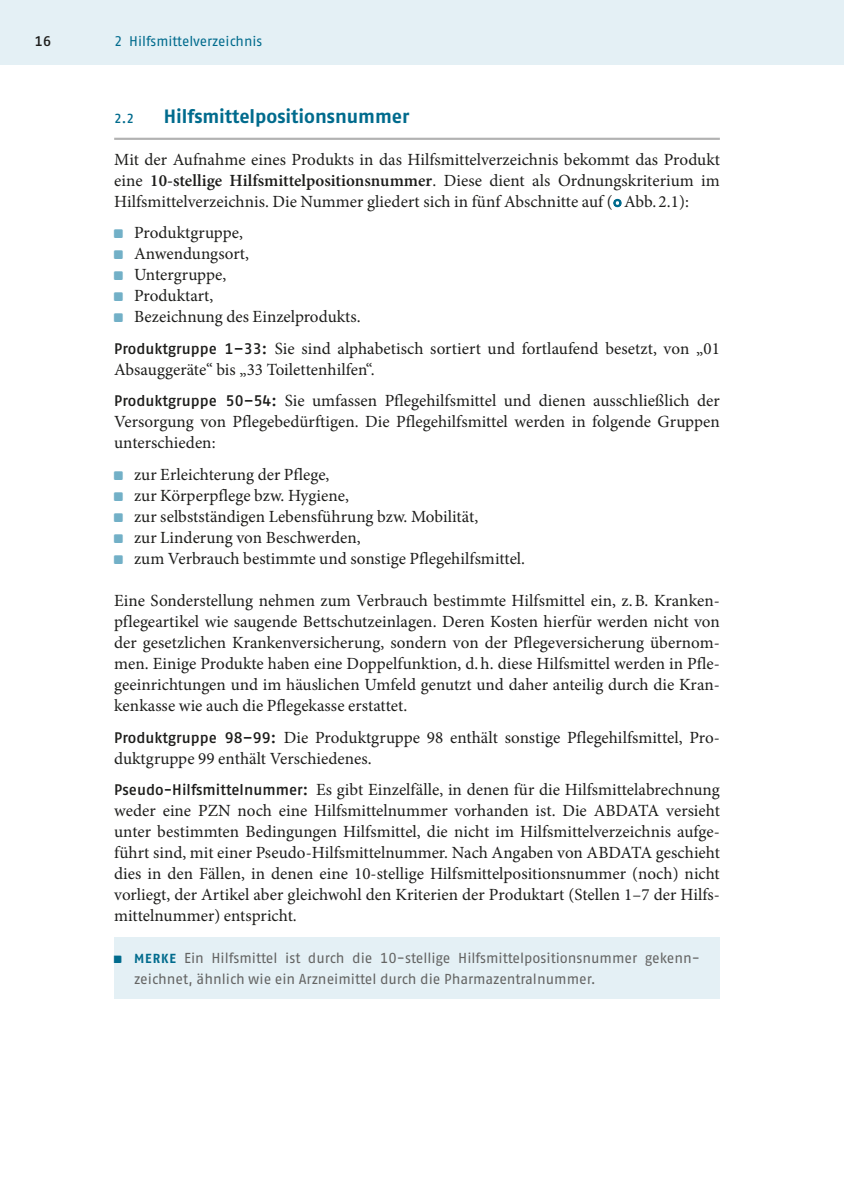
<style>
.page{position:relative;width:844px;height:1191px;background:#fff}
.page>*{position:absolute;margin:0;border:0;box-sizing:border-box;transform-origin:0 0}
.t1{font:700 19.25px "Fago Pro";color:#006b8d}
.t2{font:17.15px/21px "Minion Pro";letter-spacing:.005em;color:#1d1d1b;text-align:justify}
.t3{font:14.35px/21px "Fago Pro";color:#646463}
.t4{font:14px "Fago Pro";color:#006b8d}
.t5{font:600 14px "Fago Pro";color:#1d1d1b}
.t6{font:600 13.12px "Fago Pro";color:#006b8d}
.s1{font-weight:600}
.s2{font-family:"Fago Pro";font-weight:600;font-size:15.4px}
.s3{font-weight:700;font-size:13.12px;color:#006b8d}
</style>
<div class="page">
<div style="left:114px;top:0;width:729px;height:64px;background:#e4f0f5"></div>
<div style="left:0;top:0;width:114px;height:64px;background:#e4f0f5"></div>
<hr style="left:114px;top:138px;width:605px;height:2px;background:#b2b2b2">
<div style="left:114px;top:937px;width:605px;height:62px;background:#e4f0f5"></div>
<p class="t5" style="left:35px;top:32px;width:18px">16</p>
<p class="t4" style="left:114px;top:32px;width:150px">2 Hilfsmittelverzeichnis</p>
<p class="t6" style="left:114px;top:110px;width:21px">2.2</p>
<p class="t1" style="left:164px;top:104px;width:247px">Hilfsmittelpositionsnummer</p>
<p class="t2" style="left:114px;top:149px;width:607px">Mit der Aufnahme eines Produkts in das Hilfsmittelverzeichnis bekommt das Produkt eine <span class="s1">10-stellige Hilfsmittelpositionsnummer</span>. Diese dient als Ordnungskriterium im Hilfsmittelverzeichnis. Die Nummer gliedert sich in fünf Abschnitte auf (<sub>○</sub> Abb. 2.1):</p>
<p class="t2" style="left:134px;top:222px;width:228px;text-align:left">Produktgruppe,<br>Anwendungsort,<br>Untergruppe,<br>Produktart,<br>Bezeichnung des Einzelprodukts.</p>
<p class="t2" style="left:114px;top:338px;width:607px"><span class="s2">Produktgruppe 1–33:</span> Sie sind alphabetisch sortiert und fortlaufend besetzt, von „01<br>Absauggeräte“ bis „33 Toilettenhilfen“.</p>
<p class="t2" style="left:114px;top:390px;width:607px"><span class="s2">Produktgruppe 50–54:</span> Sie umfassen Pflegehilfsmittel und dienen ausschließlich der Versorgung von Pflegebedürftigen. Die Pflegehilfsmittel werden in folgende Gruppen unterschieden:</p>
<p class="t2" style="left:134px;top:464px;width:392px;text-align:left">zur Erleichterung der Pflege,<br>zur Körperpflege bzw. Hygiene,<br>zur selbstständigen Lebensführung bzw. Mobilität,<br>zur Linderung von Beschwerden,<br>zum Verbrauch bestimmte und sonstige Pflegehilfsmittel.</p>
<p class="t2" style="left:114px;top:590px;width:607px">Eine Sonderstellung nehmen zum Verbrauch bestimmte Hilfsmittel ein, z.B. Kranken&shy;pflegeartikel wie saugende Bettschutzeinlagen. Deren Kosten hierfür werden nicht von der gesetzlichen Krankenversicherung, sondern von der Pflegeversicherung übernom&shy;men. Einige Produkte haben eine Doppelfunktion, d.h. diese Hilfsmittel werden in Pfle&shy;geeinrichtungen und im häuslichen Umfeld genutzt und daher anteilig durch die Kran&shy;kenkasse wie auch die Pflegekasse erstattet.</p>
<p class="t2" style="left:114px;top:726px;width:607px"><span class="s2">Produktgruppe 98–99:</span> Die Produktgruppe 98 enthält sonstige Pflegehilfsmittel, Pro&shy;duktgruppe 99 enthält Verschiedenes.</p>
<p class="t2" style="left:114px;top:779px;width:607px"><span class="s2">Pseudo-Hilfsmittelnummer:</span> Es gibt Einzelfälle, in denen für die Hilfsmittelabrechnung weder eine PZN noch eine Hilfsmittelnummer vorhanden ist. Die ABDATA versieht unter bestimmten Bedingungen Hilfsmittel, die nicht im Hilfsmittelverzeichnis aufge&shy;führt sind, mit einer Pseudo-Hilfsmittelnummer. Nach Angaben von ABDATA geschieht dies in den Fällen, in denen eine 10-stellige Hilfsmittelpositionsnummer (noch) nicht vorliegt, der Artikel aber gleichwohl den Kriterien der Produktart (Stellen 1–7 der Hilfs&shy;mittelnummer) entspricht.</p>
<p class="t3" style="left:134px;top:947px;width:567px"><span class="s3">MERKE</span> Ein Hilfsmittel ist durch die 10-stellige Hilfsmittelpositionsnummer gekenn&shy;zeichnet, ähnlich wie ein Arzneimittel durch die Pharmazentralnummer.</p>
</div>
